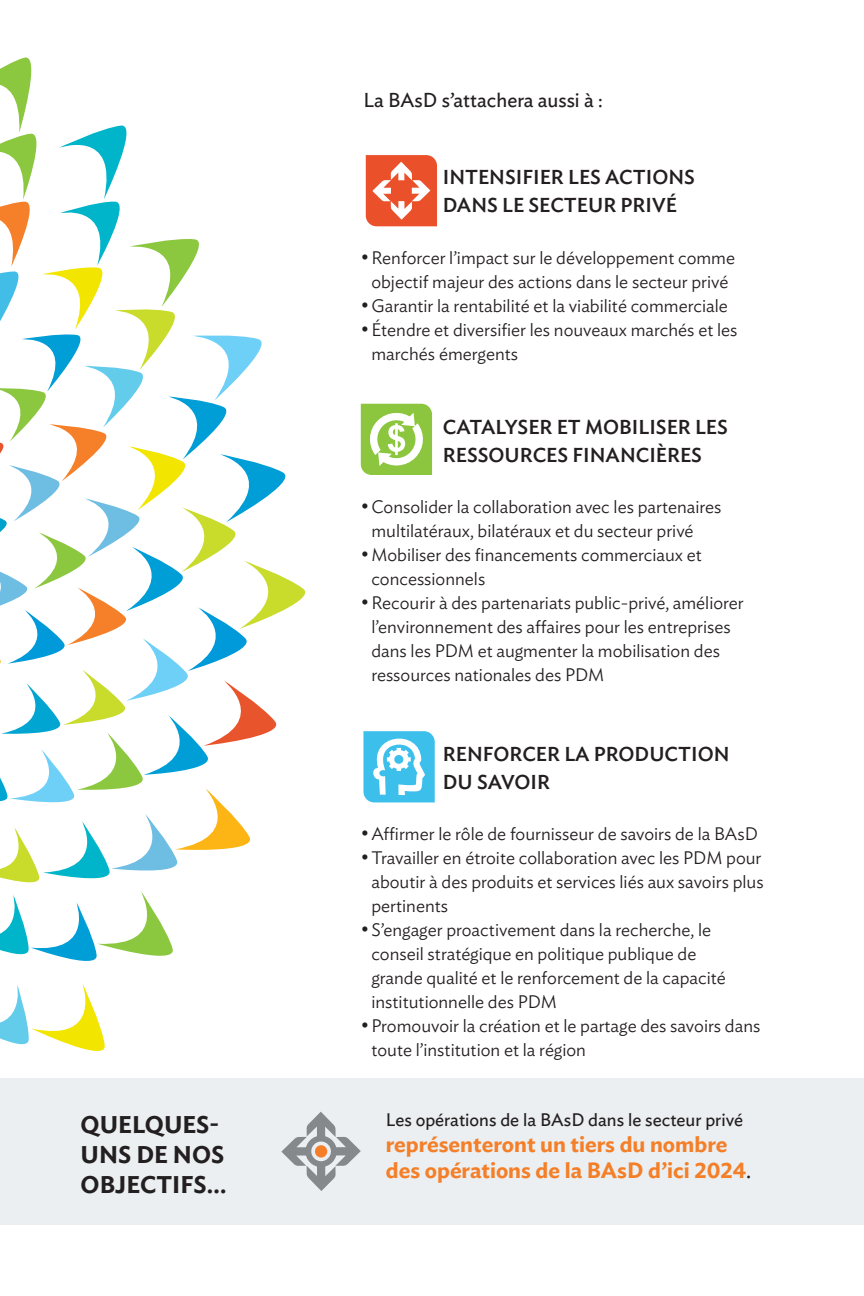
<style>
.page{position:relative;width:864px;height:1296px;background:#fff}
.page>*{position:absolute;margin:0;border:0;box-sizing:border-box;transform-origin:0 0}
.Heading_1{font:600 24px/30px "Ideal Sans";color:#231f20}
.t1{font:600 22px/26px "Ideal Sans";color:#f47f28}
.Heading_1-2{font:500 20px/28px "Ideal Sans";color:#231f20}
.Heading_1-3{font:20px "Ideal Sans";color:#231f20}
.t2{font:300 18px/24px "Ideal Sans";color:#231f20}
.t3{font:18px "Ideal Sans";color:#231f20}
.s1{font-size:20px}
.s2{font-weight:400;color:#231f20}
</style>
<div class="page">
<svg style="left:0;top:983px;width:105px;height:68px"></svg>
<svg style="left:0;top:57px;width:306px;height:904px"></svg>
<div style="left:0;top:1078px;width:864px;height:146px;background:#ebeff1"></div>
<svg style="left:366px;top:155px;width:71px;height:71px"></svg>
<svg style="left:361px;top:404px;width:71px;height:71px"></svg>
<svg style="left:363px;top:731px;width:72px;height:71px"></svg>
<svg style="left:281px;top:1112px;width:80px;height:79px"></svg>
<p class="Heading_1-3" style="left:363px;top:85px;width:241px">La BAsD s’attachera aussi à :</p>
<p class="Heading_1-2" style="left:443px;top:161px;width:254px">INTENSIFIER LES ACTIONS<br>DANS LE SECTEUR PRIVÉ</p>
<p class="t2" style="left:361px;top:244px;width:376px;text-align:center"><span class="s1">•</span>Renforcer l’impact sur le développement comme objectif majeur des actions dans le secteur privé</p>
<p class="t2" style="left:361px;top:292px;width:369px"><span class="s1">•</span>Garantir la rentabilité et la viabilité commerciale</p>
<p class="t2" style="left:371px;top:316px;width:368px;text-indent:-11px"><span class="s1">•</span>Étendre et diversifier les nouveaux marchés et les marchés émergents</p>
<p class="Heading_1-2" style="left:443px;top:412px;width:287px">CATALYSER ET MOBILISER LES<br>RESSOURCES FINANCIÈRES</p>
<p class="t2" style="left:371px;top:493px;width:352px;text-indent:-11px"><span class="s1">•</span>Consolider la collaboration avec les partenaires multilatéraux, bilatéraux et du secteur privé</p>
<p class="t2" style="left:371px;top:541px;width:332px;text-indent:-11px"><span class="s1">•</span>Mobiliser des financements commerciaux et concessionnels</p>
<p class="t2" style="left:371px;top:589px;width:374px;text-indent:-11px"><span class="s1">•</span>Recourir à des partenariats public-privé, améliorer l’environnement des affaires pour les entreprises dans les PDM et augmenter la mobilisation des ressources nationales des PDM</p>
<p class="Heading_1-2" style="left:443px;top:739px;width:288px">RENFORCER LA PRODUCTION<br>DU SAVOIR</p>
<p class="t2" style="left:361px;top:820px;width:399px"><span class="s1">•</span>Affirmer le rôle de fournisseur de savoirs de la BAsD</p>
<p class="t2" style="left:371px;top:844px;width:394px;text-align:justify;text-indent:-11px"><span class="s1">•</span>Travailler en étroite collaboration avec les PDM pour aboutir à des produits et services liés aux savoirs plus pertinents</p>
<p class="t2" style="left:371px;top:916px;width:356px;text-indent:-11px"><span class="s1">•</span>S’engager proactivement dans la recherche, le conseil stratégique en politique publique de grande qualité et le renforcement de la capacité institutionnelle des PDM</p>
<p class="t2" style="left:371px;top:1012px;width:391px;text-indent:-11px"><span class="s1">•</span>Promouvoir la création et le partage des savoirs dans toute l’institution et la région</p>
<p class="Heading_1" style="left:81px;top:1107px;width:147px">QUELQUES-<br>UNS DE NOS<br>OBJECTIFS…</p>
<p class="t3" style="left:386px;top:1106px;width:359px">Les opérations de la BAsD dans le secteur privé</p>
<p class="t1" style="left:386px;top:1130px;width:367px">représenteront un tiers du nombre des opérations de la BAsD d’ici 2024<span class="s2">.</span></p>
</div>
